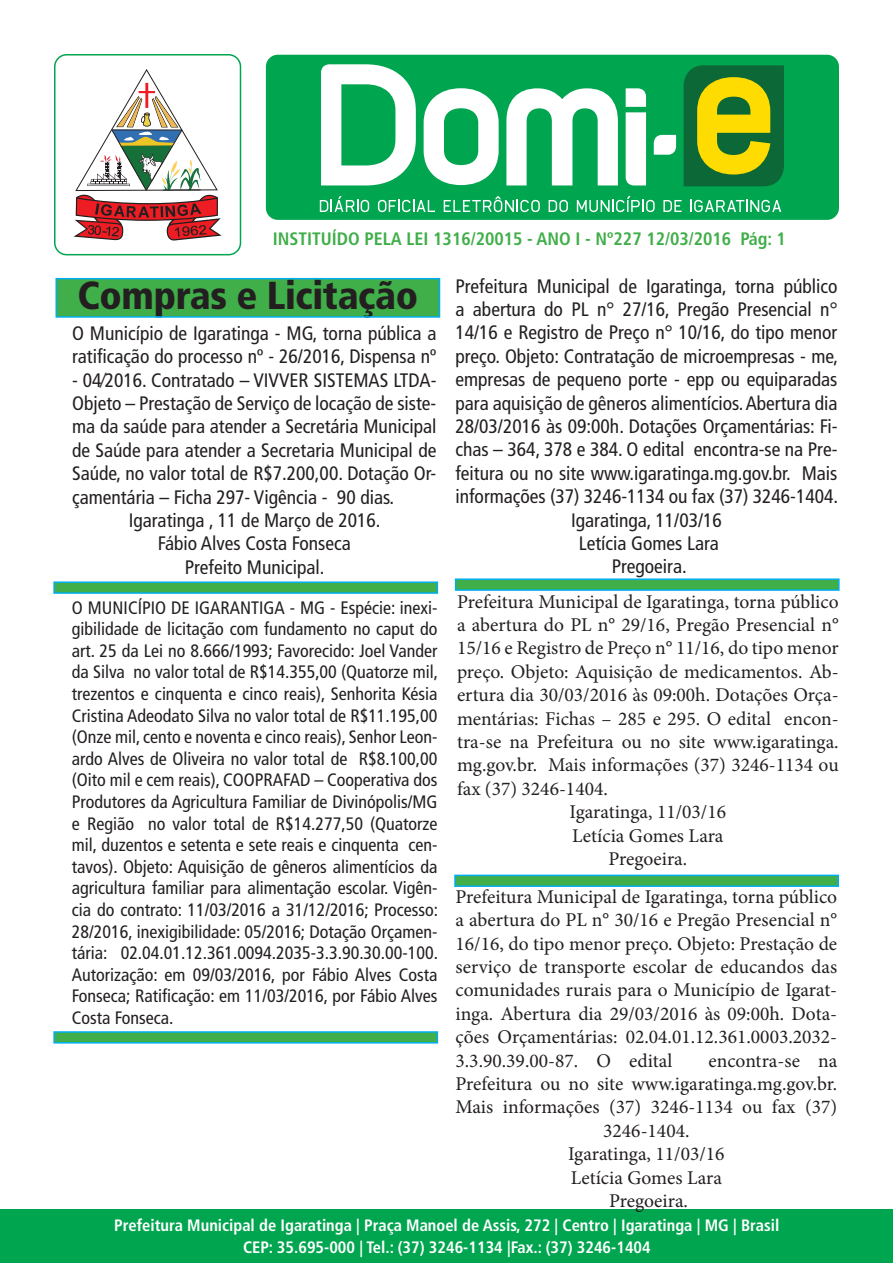
<style>
.page{position:relative;width:893px;height:1263px;background:#fff}
.page>*{position:absolute;margin:0;border:0;box-sizing:border-box;transform-origin:0 0}
.Titulo{font:900 condensed 39px "Frutiger LT Std";letter-spacing:-.01em;color:#231f20}
.t1{font:condensed 19.5px/23.4px "Frutiger LT Std";color:#231f20;text-align:justify}
.t2{font:19.5px/23.4px "Minion Pro";color:#231f20;text-align:justify}
.t3{font:condensed 18px/21.6px "Frutiger LT Std";color:#231f20;text-align:justify}
.t4{font:700 condensed 18px "Frutiger LT Std";color:#40ae49}
.t5{font:700 condensed 16.5px "Frutiger LT Std";color:#fff}
</style>
<div class="page">
<div style="left:1px;top:1209px;width:892px;height:53px;background:#00a54f"></div>
<div style="left:266px;top:55px;width:573px;height:165px;background:#00a54f;border-radius:12px"></div>
<svg style="left:684px;top:65px;width:100px;height:121px;background:#6c9721"></svg>
<svg style="left:424px;top:88px;width:75px;height:97px"></svg>
<svg style="left:506px;top:88px;width:112px;height:97px"></svg>
<svg style="left:654px;top:135px;width:22px;height:20px"></svg>
<svg style="left:321px;top:64px;width:95px;height:121px"></svg>
<svg style="left:626px;top:88px;width:20px;height:97px;background:#ecf8f2"></svg>
<svg style="left:74px;top:69px;width:148px;height:172px"></svg>
<hr style="left:163px;top:189px;width:38px;height:2px;background:#231f20">
<div style="left:54px;top:54px;width:187px;height:201px;border:2px solid #00a54f;border-radius:12px"></div>
<svg style="left:320px;top:196px;width:49px;height:16px"></svg>
<svg style="left:378px;top:200px;width:57px;height:12px"></svg>
<svg style="left:444px;top:196px;width:96px;height:16px"></svg>
<svg style="left:549px;top:200px;width:19px;height:12px"></svg>
<svg style="left:577px;top:196px;width:78px;height:16px"></svg>
<svg style="left:663px;top:200px;width:19px;height:12px"></svg>
<svg style="left:690px;top:200px;width:91px;height:12px"></svg>
<div style="left:56px;top:279px;width:383px;height:38px;background:#40ae49"></div>
<div style="left:56px;top:278px;width:384px;height:40px;border:2px solid #00aeef"></div>
<div style="left:53px;top:581px;width:385px;height:13px;background:#40ae49;border:2px solid #00aeef"></div>
<div style="left:53px;top:1031px;width:385px;height:12px;background:#40ae49;border:2px solid #00aeef"></div>
<div style="left:454px;top:874px;width:385px;height:13px;background:#40ae49;border:2px solid #00aeef"></div>
<div style="left:455px;top:578px;width:385px;height:13px;background:#40ae49;border:2px solid #00aeef"></div>
<p class="t4" style="left:273px;top:228px;width:514px">INSTITUÍDO PELA LEI 1316/20015 - ANO I - Nº227 12/03/2016 Pág: 1</p>
<p class="Titulo" style="left:78px;top:272px;width:342px">Compras e Licitação</p>
<p class="t1" style="left:72px;top:321px;width:366px">O Município de Igaratinga - MG, torna pública a ratificação do processo nº - 26/2016, Dispensa nº</p>
<p class="t1" style="left:72px;top:368px;width:366px">- 04⁄2016. Contratado – VIVVER SISTEMAS LTDA-Objeto – Prestação de Serviço de locação de siste&shy;ma da saúde para atender a Secretária Municipal de Saúde para atender a Secretaria Municipal de Saúde, no valor total de R$7.200,00. Dotação Or&shy;çamentária – Ficha 297- Vigência - 90 dias.</p>
<p class="t1" style="left:129px;top:509px;width:253px">Igaratinga , 11 de Março de 2016.</p>
<p class="t1" style="left:158px;top:532px;width:194px">Fábio Alves Costa Fonseca</p>
<p class="t1" style="left:185px;top:555px;width:141px">Prefeito Municipal.</p>
<p class="t1" style="left:455px;top:274px;width:384px">Prefeitura Municipal de Igaratinga, torna público a abertura do PL n° 27/16, Pregão Presencial n° 14/16 e Registro de Preço n° 10/16, do tipo menor preço. Objeto: Contratação de microempresas - me, empresas de pequeno porte - epp ou equiparadas para aquisição de gêneros alimentícios. Abertura dia 28/03/2016 às 09:00h. Dotações Orçamentárias: Fi&shy;chas – 364, 378 e 384. O edital encontra-se na Pre&shy;feitura ou no site www.igaratinga.mg.gov.br. Mais informações (37) 3246-1134 ou fax (37) 3246-1404.</p>
<p class="t1" style="left:571px;top:508px;width:152px">Igaratinga, 11/03/16</p>
<p class="t1" style="left:579px;top:532px;width:142px">Letícia Gomes Lara</p>
<p class="t1" style="left:612px;top:555px;width:77px">Pregoeira.</p>
<p class="t2" style="left:457px;top:590px;width:383px">Prefeitura Municipal de Igaratinga, torna público a abertura do PL n° 29/16, Pregão Presencial n° 15/16 e Registro de Preço n° 11/16, do tipo menor preço. Objeto: Aquisição de medicamentos. Ab&shy;ertura dia 30/03/2016 às 09:00h. Dotações Orça&shy;mentárias: Fichas – 285 e 295. O edital encon&shy;tra-se na Prefeitura ou no site www.igaratinga. mg.gov.br. Mais informações (37) 3246-1134 ou fax (37) 3246-1404.</p>
<p class="t2" style="left:570px;top:800px;width:158px">Igaratinga, 11/03/16</p>
<p class="t2" style="left:572px;top:824px;width:153px">Letícia Gomes Lara</p>
<p class="t2" style="left:608px;top:847px;width:80px">Pregoeira.</p>
<p class="t3" style="left:72px;top:597px;width:368px">O MUNICÍPIO DE IGARANTIGA - MG - Espécie: inexi&shy;gibilidade de licitação com fundamento no caput do art. 25 da Lei no 8.666/1993; Favorecido: Joel Vander da Silva no valor total de R$14.355,00 (Quatorze mil, trezentos e cinquenta e cinco reais), Senhorita Késia Cristina Adeodato Silva no valor total de R$11.195,00 (Onze mil, cento e noventa e cinco reais), Senhor Leon&shy;ardo Alves de Oliveira no valor total de R$8.100,00 (Oito mil e cem reais), COOPRAFAD – Cooperativa dos Produtores da Agricultura Familiar de Divinópolis/MG e Região no valor total de R$14.277,50 (Quatorze mil, duzentos e setenta e sete reais e cinquenta cen&shy;tavos). Objeto: Aquisição de gêneros alimentícios da agricultura familiar para alimentação escolar. Vigên&shy;cia do contrato: 11/03/2016 a 31/12/2016; Processo:<br>28/2016, inexigibilidade: 05/2016; Dotação Orçamen&shy;tária: 02.04.01.12.361.0094.2035-3.3.90.30.00-100.<br>Autorização: em 09/03/2016, por Fábio Alves Costa Fonseca; Ratificação: em 11/03/2016, por Fábio Alves Costa Fonseca.</p>
<p class="t2" style="left:455px;top:885px;width:383px">Prefeitura Municipal de Igaratinga, torna público a abertura do PL n° 30/16 e Pregão Presencial n° 16/16, do tipo menor preço. Objeto: Prestação de serviço de transporte escolar de educandos das comunidades rurais para o Município de Igarat&shy;inga. Abertura dia 29/03/2016 às 09:00h. Dota&shy;ções Orçamentárias: 02.04.01.12.361.0003.2032- 3.3.90.39.00-87. O edital</p>
<p class="t2" style="left:708px;top:1049px;width:130px">encontra-se na</p>
<p class="t2" style="left:455px;top:1072px;width:383px">Prefeitura ou no site www.igaratinga.mg.gov.br.</p>
<p class="t2" style="left:455px;top:1095px;width:383px">Mais informações (37) 3246-1134 ou fax (37)</p>
<p class="t2" style="left:603px;top:1119px;width:88px">3246-1404.</p>
<p class="t2" style="left:568px;top:1142px;width:158px">Igaratinga, 11/03/16</p>
<p class="t2" style="left:571px;top:1166px;width:153px">Letícia Gomes Lara</p>
<p class="t2" style="left:609px;top:1189px;width:80px">Pregoeira.</p>
<p class="t5" style="left:114px;top:1215px;width:667px">Prefeitura Municipal de Igaratinga | Praça Manoel de Assis, 272 | Centro | Igaratinga | MG | Brasil</p>
<p class="t5" style="left:243px;top:1237px;width:409px">CEP: 35.695-000 | Tel.: (37) 3246-1134 |Fax.: (37) 3246-1404</p>
</div>
